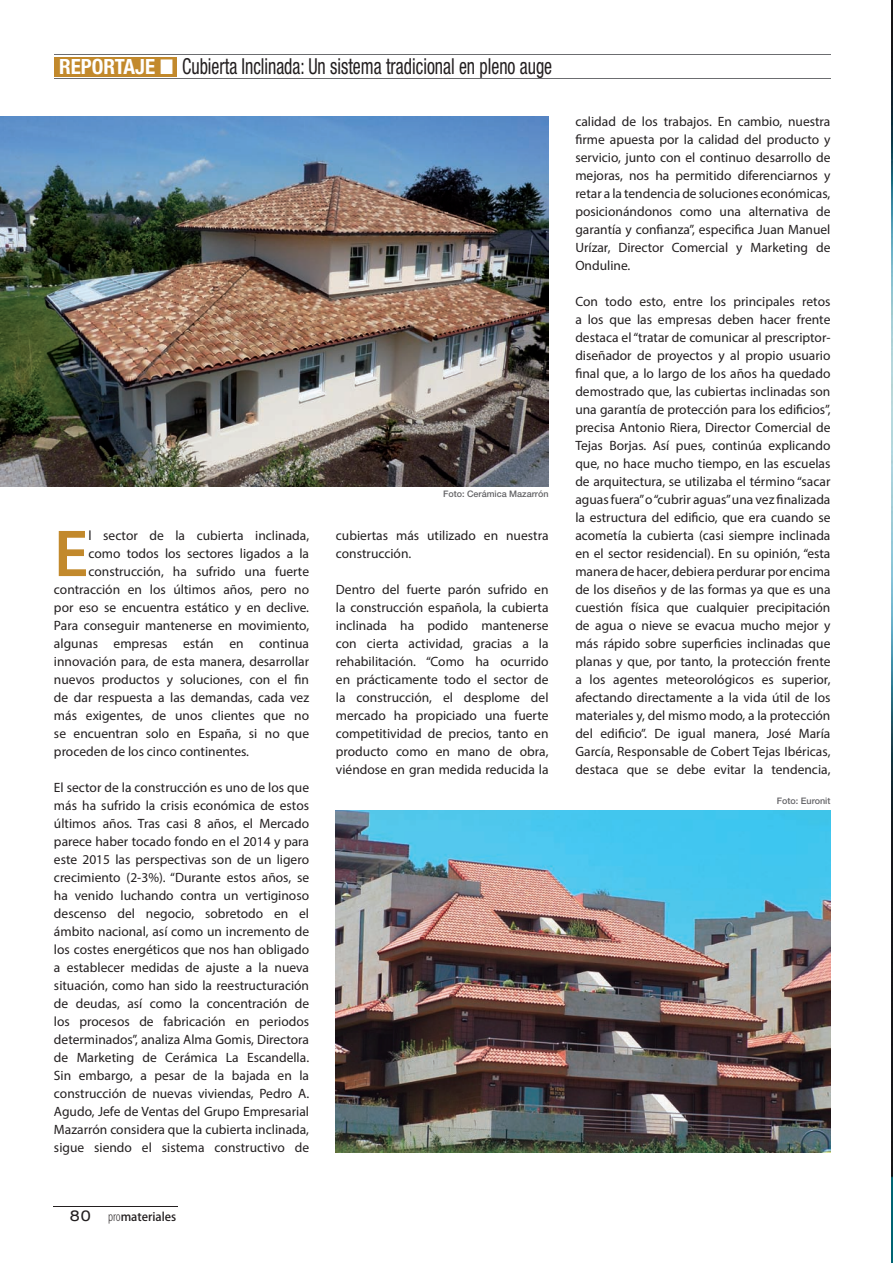
<style>
.page{position:relative;width:893px;height:1263px;background:#fff}
.page>*{position:absolute;margin:0;border:0;box-sizing:border-box;transform-origin:0 0}
.t1{font:600 66.9px "Myriad Pro";color:#c2892c}
.t2{font:condensed 22.05px "Helvetica Neue";color:#231f20;scale:.81 1}
.t3{font:13.5px/18px "Myriad Pro";color:#231f20;text-align:justify}
.t4{font:500 11.7px "Koz Go Std";color:#231f20}
.t5{font:500 9px "Helvetica Neue";color:#636366}
.s1{font-weight:700;font-size:21px;color:#fff}
.s2{font-family:"Arial Narrow";font-stretch:normal;font-size:31.5px;color:#fff}
.s3{font-family:"Helvetica Neue";font-weight:400;font-stretch:expanded;font-size:15px}
.s4{font-family:"Myriad Pro";font-weight:300;font-stretch:condensed;font-size:13.65px}
</style>
<div class="page">
<hr style="left:54px;top:1206px;width:124px;height:1px;background:#231f20">
<img style="left:0;top:116px;width:549px;height:370px">
<img style="left:336px;top:810px;width:494px;height:342px">
<div style="left:54px;top:57px;width:122px;height:19px;background:#c2892c"></div>
<hr style="left:54px;top:78px;width:776px;height:1px;background:#6c6d70">
<hr style="left:54px;top:54px;width:776px;height:1px;background:#6c6d70">
<img style="left:892px;top:0;width:1px;height:1263px">
<h2 class="t2" style="left:59px;top:54px;width:610px"><span class="s1">REPORTAJE</span> <span class="s2">■</span> Cubierta Inclinada: Un sistema tradicional en pleno auge</h2>
<h1 class="t1" style="left:54px;top:511px;width:36px">E</h1>
<p class="t3" style="left:88px;top:526px;width:222px">l sector de la cubierta inclinada,</p>
<p class="t3" style="left:88px;top:544px;width:222px">como todos los sectores ligados a la</p>
<p class="t3" style="left:88px;top:562px;width:222px">construcción, ha sufrido una fuerte</p>
<p class="t3" style="left:54px;top:580px;width:257px">contracción en los últimos años, pero no</p>
<p class="t3" style="left:54px;top:598px;width:257px">por eso se encuentra estático y en declive.</p>
<p class="t3" style="left:54px;top:616px;width:257px">Para conseguir mantenerse en movimiento,</p>
<p class="t3" style="left:54px;top:634px;width:257px">algunas empresas están en continua</p>
<p class="t3" style="left:54px;top:652px;width:257px">innovación para, de esta manera, desarrollar</p>
<p class="t3" style="left:54px;top:670px;width:257px">nuevos productos y soluciones, con el fin</p>
<p class="t3" style="left:54px;top:688px;width:257px">de dar respuesta a las demandas, cada vez</p>
<p class="t3" style="left:54px;top:706px;width:257px">más exigentes, de unos clientes que no</p>
<p class="t3" style="left:54px;top:724px;width:257px">se encuentran solo en España, si no que</p>
<p class="t3" style="left:54px;top:742px;width:197px">proceden de los cinco continentes.</p>
<p class="t3" style="left:54px;top:778px;width:257px">El sector de la construcción es uno de los que más ha sufrido la crisis económica de estos últimos años. Tras casi 8 años, el Mercado parece haber tocado fondo en el 2014 y para este 2015 las perspectivas son de un ligero crecimiento (2-3%). “Durante estos años, se ha venido luchando contra un vertiginoso descenso del negocio, sobretodo en el ámbito nacional, así como un incremento de los costes energéticos que nos han obligado a establecer medidas de ajuste a la nueva situación, como han sido la reestructuración de deudas, así como la concentración de los procesos de fabricación en periodos determinados”, analiza Alma Gomis, Directora de Marketing de Cerámica La Escandella.<br>Sin embargo, a pesar de la bajada en la construcción de nuevas viviendas, Pedro A.<br>Agudo, Jefe de Ventas del Grupo Empresarial Mazarrón considera que la cubierta inclinada, sigue siendo el sistema constructivo de</p>
<p class="t4" style="left:70px;top:1210px;width:108px"><span class="s3">80</span> <span class="s4">pro</span>materiales</p>
<p class="t5" style="left:443px;top:488px;width:107px">Foto: Cerámica Mazarrón</p>
<p class="t3" style="left:336px;top:526px;width:214px">cubiertas más utilizado en nuestra construcción.</p>
<p class="t3" style="left:336px;top:580px;width:214px">Dentro del fuerte parón sufrido en la construcción española, la cubierta inclinada ha podido mantenerse con cierta actividad, gracias a la rehabilitación. “Como ha ocurrido en prácticamente todo el sector de la construcción, el desplome del mercado ha propiciado una fuerte competitividad de precios, tanto en producto como en mano de obra, viéndose en gran medida reducida la</p>
<p class="t3" style="left:575px;top:112px;width:257px">calidad de los trabajos. En cambio, nuestra firme apuesta por la calidad del producto y servicio, junto con el continuo desarrollo de mejoras, nos ha permitido diferenciarnos y retar a la tendencia de soluciones económicas, posicionándonos como una alternativa de garantía y confianza”, especifica Juan Manuel Urízar, Director Comercial y Marketing de Onduline.</p>
<p class="t3" style="left:575px;top:292px;width:257px">Con todo esto, entre los principales retos a los que las empresas deben hacer frente destaca el “tratar de comunicar al prescriptor&shy;diseñador de proyectos y al propio usuario final que, a lo largo de los años ha quedado demostrado que, las cubiertas inclinadas son una garantía de protección para los edificios”, precisa Antonio Riera, Director Comercial de Tejas Borjas. Así pues, continúa explicando que, no hace mucho tiempo, en las escuelas de arquitectura, se utilizaba el término “sacar aguas fuera” o “cubrir aguas” una vez finalizada la estructura del edificio, que era cuando se acometía la cubierta (casi siempre inclinada en el sector residencial). En su opinión, “esta manera de hacer, debiera perdurar por encima de los diseños y de las formas ya que es una cuestión física que cualquier precipitación de agua o nieve se evacua mucho mejor y más rápido sobre superficies inclinadas que planas y que, por tanto, la protección frente a los agentes meteorológicos es superior, afectando directamente a la vida útil de los materiales y, del mismo modo, a la protección del edificio”. De igual manera, José María García, Responsable de Cobert Tejas Ibéricas, destaca que se debe evitar la tendencia,</p>
<p class="t5" style="left:777px;top:796px;width:55px">Foto: Euronit</p>
</div>
